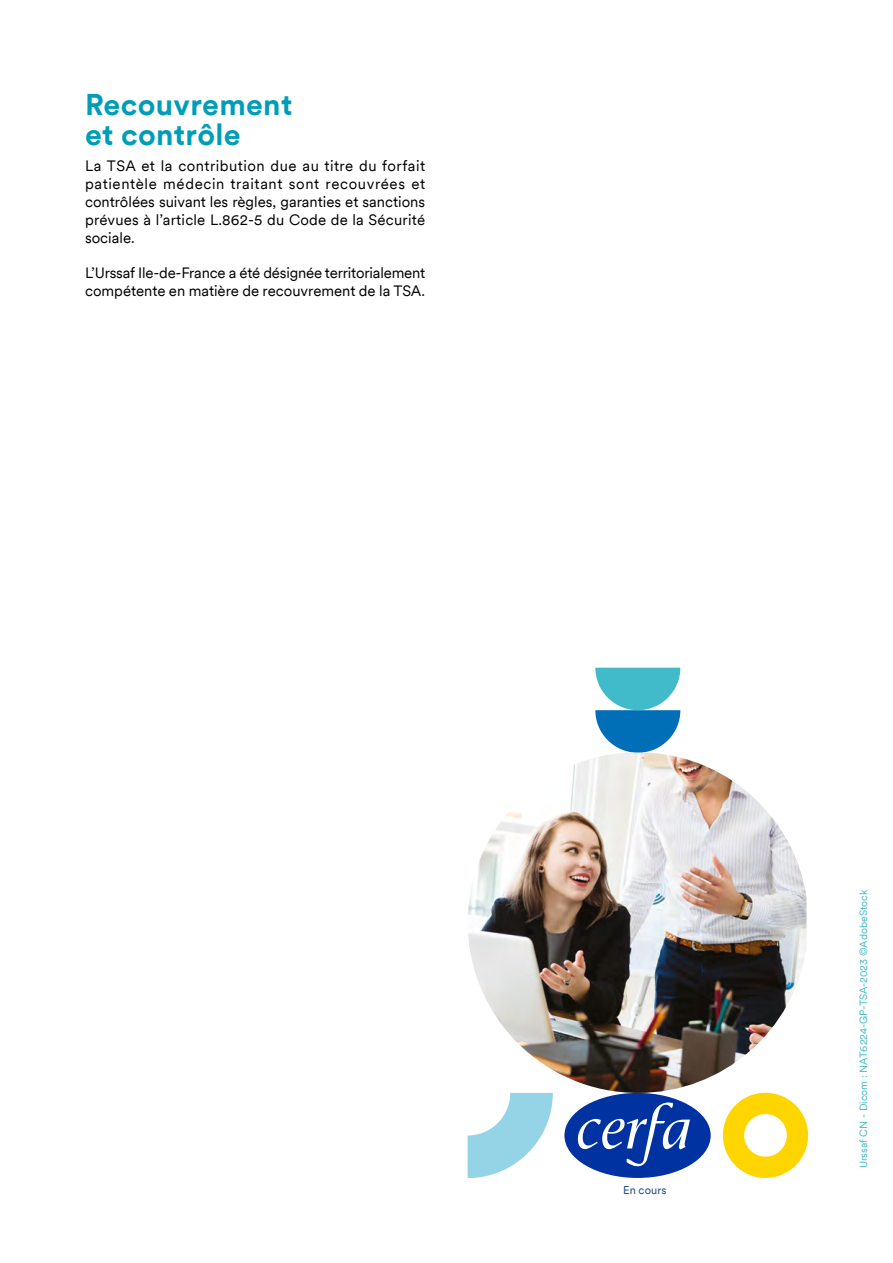
<style>
.page{position:relative;width:893px;height:1263px;background:#fff}
.page>*{position:absolute;margin:0;border:0;box-sizing:border-box;transform-origin:0 0}
.Titre_H1{font:700 30px/30px "Circular";letter-spacing:.01em;color:#009db9}
.Texte{font:15px/18px "Circular";color:#000;text-align:justify}
.t1{font:11.25px "Circular";letter-spacing:.005em;color:#154389}
.t2{font:10.5px "Circular";color:#41bbc9}
</style>
<div class="page">
<svg style="left:595px;top:668px;width:85px;height:85px"></svg>
<img style="left:468px;top:753px;width:338px;height:340px">
<svg style="left:723px;top:1093px;width:85px;height:85px"></svg>
<svg style="left:468px;top:1093px;width:85px;height:85px"></svg>
<div style="left:565px;top:1094px;width:145px;height:83px;background:#0033a1;border-radius:50%"></div>
<div style="left:564px;top:1093px;width:147px;height:85px;border:2px solid #0033a1;border-radius:50%"></div>
<svg style="left:578px;top:1102px;width:112px;height:70px"></svg>
<h1 class="Titre_H1" style="left:85px;top:88px;width:209px">Recouvrement et contrôle</h1>
<p class="Texte" style="left:85px;top:156px;width:342px">La TSA et la contribution due au titre du forfait patientèle médecin traitant sont recouvrées et contrôlées suivant les règles, garanties et sanctions prévues à l’article L.862-5 du Code de la Sécurité sociale.</p>
<p class="Texte" style="left:85px;top:263px;width:342px">L’Urssaf Ile-de-France a été désignée territorialement compétente en matière de recouvrement de la TSA.</p>
<p class="t1" style="left:623px;top:1183px;width:45px">En cours</p>
<p class="t2" style="left:856px;top:1168px;width:280px;rotate:-90deg">Urssaf CN - Dicom : NAT6224-GP-TSA-2023 ©AdobeStock</p>
</div>
